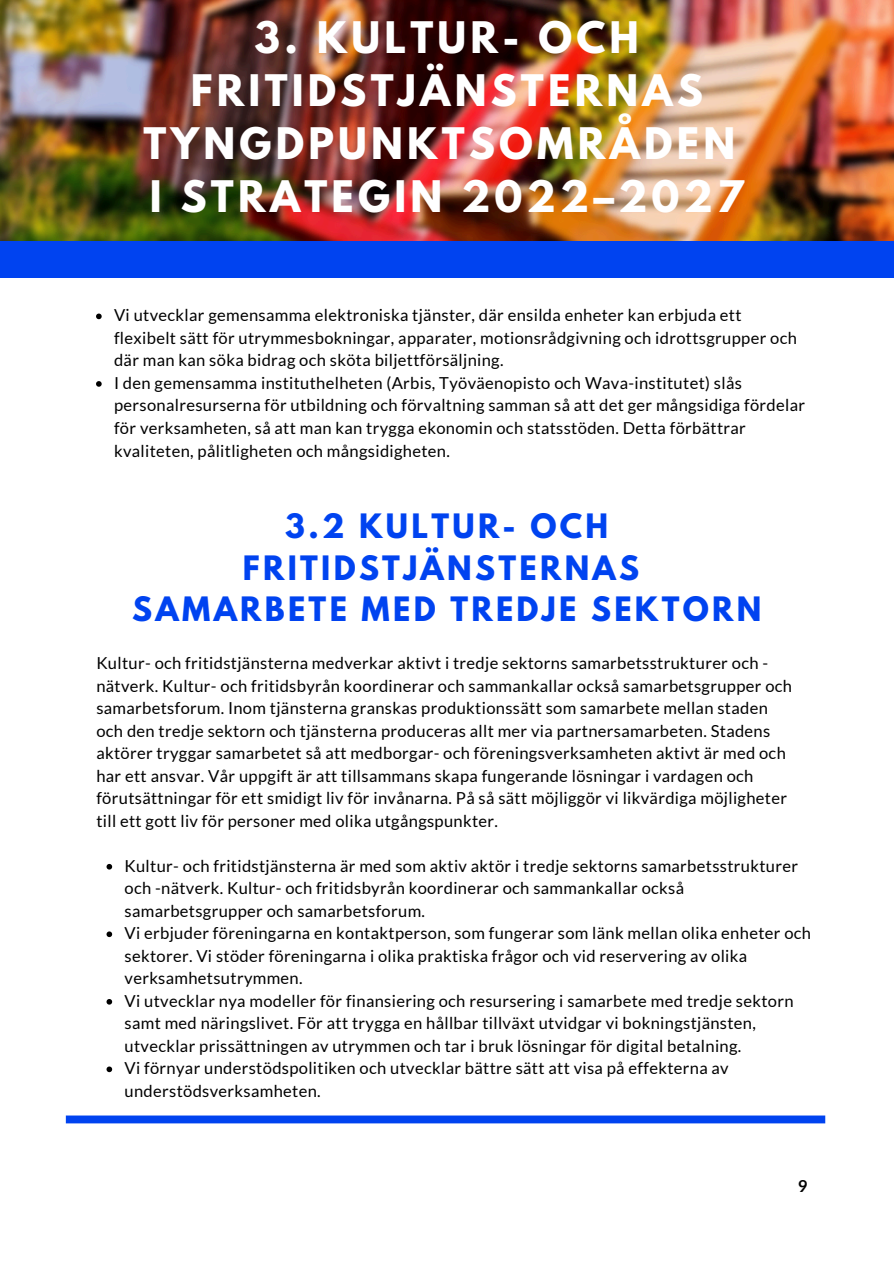
<style>
.page{position:relative;width:894px;height:1264px;background:#fff}
.page>*{position:absolute;margin:0;border:0;box-sizing:border-box;transform-origin:0 0}
.t1{font:700 38.55px/52.8px "League Spartan";letter-spacing:.11em;color:#fff;text-align:center}
.t2{font:700 29.85px/41.7px "League Spartan";letter-spacing:.11em;color:#0043f0;text-align:center}
.t3{font:16.5px/22.5px "Lato";letter-spacing:.02em;color:#000}
.t4{font:700 16.5px "Lato";color:#000}
</style>
<div class="page">
<img style="left:0;top:0;width:893px;height:241px">
<svg style="left:96px;top:313px;width:6px;height:6px"></svg>
<svg style="left:96px;top:381px;width:6px;height:6px"></svg>
<div style="left:0;top:241px;width:893px;height:36px;background:#0043f0"></div>
<div style="left:66px;top:1115px;width:759px;height:8px;background:#0043f0"></div>
<svg style="left:106px;top:864px;width:6px;height:5px"></svg>
<svg style="left:106px;top:931px;width:6px;height:6px"></svg>
<svg style="left:106px;top:999px;width:6px;height:5px"></svg>
<svg style="left:106px;top:1066px;width:6px;height:6px"></svg>
<p class="t1" style="left:144px;top:16px;width:601px">3. KULTUR- OCH<br>FRITIDSTJÄNSTERNAS<br>TYNGDPUNKTSOMRÅDEN<br>I STRATEGIN 2022–2027</p>
<h1 class="t3" style="left:114px;top:304px;width:684px">Vi utvecklar gemensamma elektroniska tjänster, där ensilda enheter kan erbjuda ett flexibelt sätt för utrymmesbokningar, apparater, motionsrådgivning och idrottsgrupper och där man kan söka bidrag och sköta biljettförsäljning.</h1>
<p class="t3" style="left:114px;top:371px;width:692px">I den gemensamma instituthelheten (Arbis, Työväenopisto och Wava-institutet) slås personalresurserna för utbildning och förvaltning samman så att det ger mångsidiga fördelar för verksamheten, så att man kan trygga ekonomin och statsstöden. Detta förbättrar kvaliteten, pålitligheten och mångsidigheten.</p>
<h2 class="t2" style="left:132px;top:509px;width:630px">3.2 KULTUR- OCH<br>FRITIDSTJÄNSTERNAS<br>SAMARBETE MED TREDJE SEKTORN</h2>
<p class="t3" style="left:96px;top:651px;width:673px">Kultur- och fritidstjänsterna medverkar aktivt i tredje sektorns samarbetsstrukturer och -</p>
<p class="t3" style="left:96px;top:674px;width:697px">nätverk. Kultur- och fritidsbyrån koordinerar och sammankallar också samarbetsgrupper och</p>
<p class="t3" style="left:96px;top:696px;width:672px">samarbetsforum. Inom tjänsterna granskas produktionssätt som samarbete mellan staden</p>
<p class="t3" style="left:96px;top:719px;width:675px">och den tredje sektorn och tjänsterna produceras allt mer via partnersamarbeten. Stadens</p>
<p class="t3" style="left:96px;top:741px;width:690px">aktörer tryggar samarbetet så att medborgar- och föreningsverksamheten aktivt är med och</p>
<p class="t3" style="left:96px;top:764px;width:658px">har ett ansvar. Vår uppgift är att tillsammans skapa fungerande lösningar i vardagen och</p>
<p class="t3" style="left:96px;top:786px;width:692px">förutsättningar för ett smidigt liv för invånarna. På så sätt möjliggör vi likvärdiga möjligheter</p>
<p class="t3" style="left:96px;top:809px;width:403px">till ett gott liv för personer med olika utgångspunkter.</p>
<p class="t3" style="left:124px;top:854px;width:674px">Kultur- och fritidstjänsterna är med som aktiv aktör i tredje sektorns samarbetsstrukturer och -nätverk. Kultur- och fritidsbyrån koordinerar och sammankallar också samarbetsgrupper och samarbetsforum.</p>
<p class="t3" style="left:124px;top:921px;width:688px">Vi erbjuder föreningarna en kontaktperson, som fungerar som länk mellan olika enheter och sektorer. Vi stöder föreningarna i olika praktiska frågor och vid reservering av olika verksamhetsutrymmen.</p>
<p class="t3" style="left:124px;top:989px;width:670px">Vi utvecklar nya modeller för finansiering och resursering i samarbete med tredje sektorn samt med näringslivet. För att trygga en hållbar tillväxt utvidgar vi bokningstjänsten, utvecklar prissättningen av utrymmen och tar i bruk lösningar för digital betalning.</p>
<p class="t3" style="left:124px;top:1056px;width:605px">Vi förnyar understödspolitiken och utvecklar bättre sätt att visa på effekterna av understödsverksamheten.</p>
<p class="t4" style="left:797px;top:1175px;width:11px">9</p>
</div>
